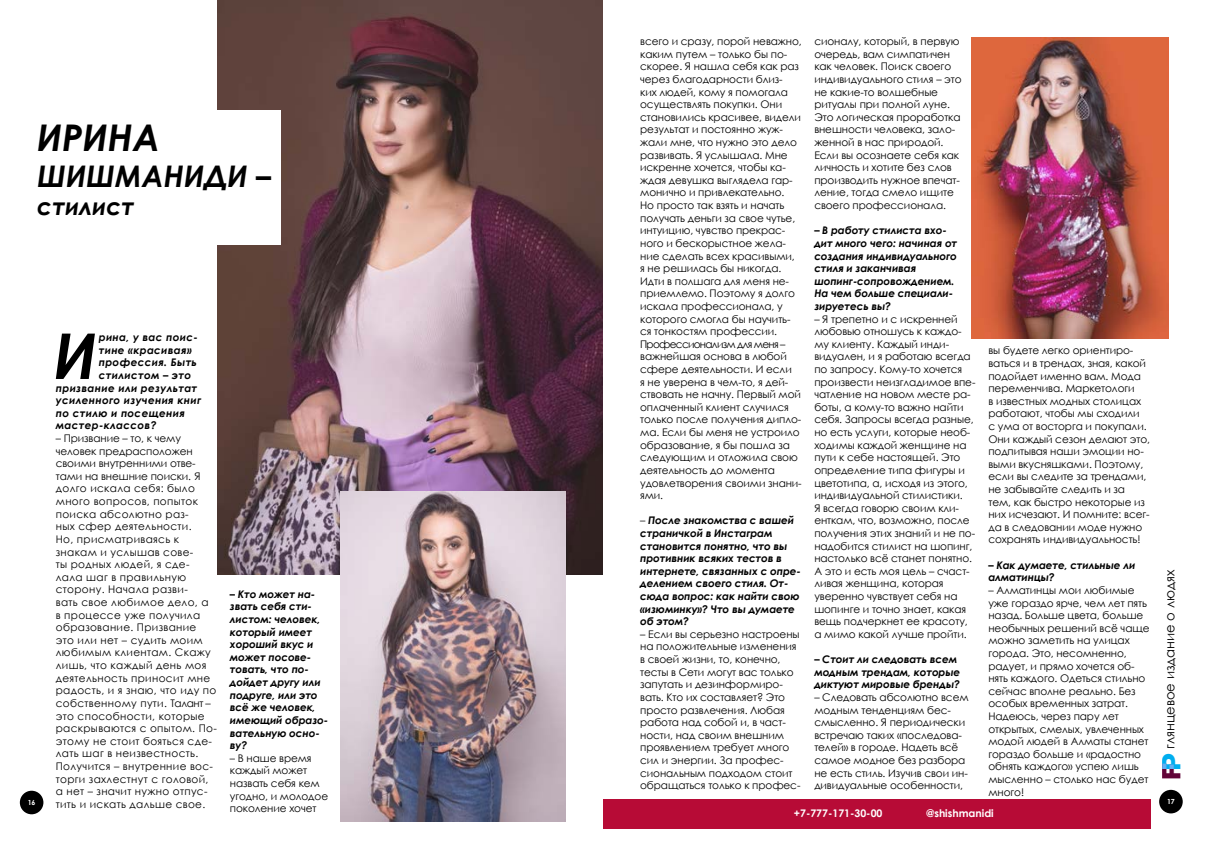
<style>
.page{position:relative;width:1206px;height:859px;background:#fff}
.page>*{position:absolute;margin:0;border:0;box-sizing:border-box;transform-origin:0 0}
.t1{font:italic 700 63.09px "Century Gothic";color:#000}
.t2{font:italic 700 36.75px "Century Gothic";color:#000}
.t3{font:italic 700 29.75px "Century Gothic";color:#000}
.t4{font:italic 700 23.62px "Century Gothic";color:#000}
.t5{font:13.12px "Century Gothic";color:#000}
.t6{font:10.5px/12.6px "Century Gothic";letter-spacing:-.01em;color:#000}
.t7{font:10.5px/12.6px "Century Gothic";letter-spacing:.03em;color:#000}
.t8{font:italic 700 10.5px/12.6px "Century Gothic";letter-spacing:-.01em;color:#000}
.t9{font:italic 700 10.5px "Century Gothic";letter-spacing:.03em;color:#000}
.t10{font:700 10.5px "Century Gothic";color:#fff}
.t11{font:700 7px "Century Gothic";color:#fff}
.s1{font-weight:400;font-style:normal}
.s2{font-family:"Gotham Pro";font-weight:900;font-size:26.25px;color:#620438}
.s3{font-family:"Gotham Pro";font-weight:900;font-size:26.25px;color:#00aeef}
</style>
<div class="page">
<div style="left:1159px;top:789px;width:23px;height:24px;background:#000;border-radius:50%"></div>
<div style="left:20px;top:790px;width:23px;height:24px;background:#000;border-radius:50%"></div>
<img style="left:217px;top:0;width:386px;height:574px">
<div style="left:0;top:110px;width:280px;height:134px;background:#fff"></div>
<div style="left:603px;top:799px;width:547px;height:29px;background:#b70b36"></div>
<img style="left:340px;top:491px;width:226px;height:330px">
<img style="left:971px;top:37px;width:197px;height:301px">
<p class="t6" style="left:640px;top:35px;width:163px">всего и сразу, порой неважно, каким путем – только бы по&shy;скорее. Я нашла себя как раз через благодарности близ&shy;ких людей, кому я помогала осуществлять покупки. Они становились красивее, видели результат и постоянно жуж&shy;жали мне, что нужно это дело развивать. Я услышала. Мне искренне хочется, чтобы ка&shy;ждая девушка выглядела гар&shy;монично и привлекательно.<br>Но просто так взять и начать получать деньги за свое чутье, интуицию, чувство прекрас&shy;ного и бескорыстное жела&shy;ние сделать всех красивыми, я не решилась бы никогда.<br>Идти в полшага для меня не&shy;приемлемо. Поэтому я долго искала профессионала, у которого смогла бы научить&shy;ся тонкостям профессии.<br>Профессионализм для меня – важнейшая основа в любой сфере деятельности. И если<br>я не уверена в чем-то, я дей&shy;ствовать не начну. Первый мой оплаченный клиент случился только после получения дипло&shy;ма. Если бы меня не устроило образование, я бы пошла за следующим и отложила свою деятельность до момента удовлетворения своими знани&shy;ями.</p>
<p class="t8" style="left:640px;top:513px;width:162px"><span class="s1">–</span> После знакомства с вашей страничкой в Инстаграм становится понятно, что вы противник всяких тестов в интернете, связанных с опре&shy;делением своего стиля. От&shy;сюда вопрос: как найти свою «изюминку»? Что вы думаете об этом?</p>
<p class="t6" style="left:640px;top:627px;width:162px">– Если вы серьезно настроены на положительные изменения в своей жизни, то, конечно, тесты в Сети могут вас только запутать и дезинформиро&shy;вать. Кто их составляет? Это просто развлечения. Любая работа над собой и, в част&shy;ности, над своим внешним проявлением требует много сил и энергии. За профес&shy;сиональным подходом стоит обращаться только к профес-</p>
<p class="t6" style="left:814px;top:35px;width:149px">сионалу, который, в первую очередь, вам симпатичен как человек. Поиск своего индивидуального стиля – это не какие-то волшебные ритуалы при полной луне.<br>Это логическая проработка внешности человека, зало&shy;женной в нас природой.<br>Если вы осознаете себя как личность и хотите без слов производить нужное впечат&shy;ление, тогда смело ищите своего профессионала.</p>
<p class="t8" style="left:814px;top:224px;width:144px">– В работу стилиста вхо&shy;дит много чего: начиная от создания индивидуального стиля и заканчивая шопинг-сопровождением.<br>На чем больше специали&shy;зируетесь вы?</p>
<p class="t6" style="left:814px;top:312px;width:163px">– Я трепетно и с искренней любовью отношусь к каждо&shy;му клиенту. Каждый инди&shy;видуален, и я работаю всегда по запросу. Кому-то хочется произвести неизгладимое впе&shy;чатление на новом месте ра&shy;боты, а кому-то важно найти себя. Запросы всегда разные, но есть услуги, которые необ&shy;ходимы каждой женщине на пути к себе настоящей. Это определение типа фигуры и цветотипа, а, исходя из этого, индивидуальной стилистики.<br>Я всегда говорю своим кли&shy;енткам, что, возможно, после получения этих знаний и не по&shy;надобится стилист на шопинг, настолько всё станет понятно.<br>А это и есть моя цель – счаст&shy;ливая женщина, которая уверенно чувствует себя на шопинге и точно знает, какая вещь подчеркнет ее красоту, а мимо какой лучше пройти.</p>
<p class="t8" style="left:814px;top:652px;width:147px">– Стоит ли следовать всем модным трендам, которые диктуют мировые бренды?</p>
<p class="t6" style="left:814px;top:690px;width:156px">– Следовать абсолютно всем модным тенденциям бес&shy;смысленно. Я периодически встречаю таких «последова&shy;телей» в городе. Надеть всё самое модное без разбора не есть стиль. Изучив свои ин&shy;дивидуальные особенности,</p>
<h2 class="t2" style="left:37px;top:110px;width:124px">ИРИНА</h2>
<h3 class="t3" style="left:37px;top:154px;width:235px">ШИШМАНИДИ –</h3>
<h3 class="t4" style="left:37px;top:189px;width:98px">стилист</h3>
<h1 class="t1" style="left:54px;top:308px;width:44px">И</h1>
<p class="t9" style="left:99px;top:329px;width:100px">рина, у вас поис-</p>
<p class="t6" style="left:988px;top:344px;width:163px">вы будете легко ориентиро&shy;ваться и в трендах, зная, какой подойдет именно вам. Мода переменчива. Маркетологи<br>в известных модных столицах работают, чтобы мы сходили<br>с ума от восторга и покупали.<br>Они каждый сезон делают это, подпитывая наши эмоции но&shy;выми вкусняшками. Поэтому, если вы следите за трендами, не забывайте следить и за тем, как быстро некоторые из них исчезают. И помните: всег&shy;да в следовании моде нужно сохранять индивидуальность!</p>
<p class="t8" style="left:988px;top:558px;width:148px">– Как думаете, стильные ли алматинцы?</p>
<p class="t6" style="left:988px;top:583px;width:163px">– Алматинцы мои любимые уже гораздо ярче, чем лет пять назад. Больше цвета, больше необычных решений всё чаще можно заметить на улицах города. Это, несомненно, радует, и прямо хочется об&shy;нять каждого. Одеться стильно сейчас вполне реально. Без особых временных затрат.<br>Надеюсь, через пару лет открытых, смелых, увлеченных модой людей в Алматы станет гораздо больше и «радостно обнять каждого» успею лишь мысленно – столько нас будет много!</p>
<p class="t9" style="left:99px;top:342px;width:95px">тине «красивая»</p>
<p class="t9" style="left:99px;top:354px;width:100px">профессия. Быть</p>
<p class="t9" style="left:99px;top:367px;width:94px">стилистом – это</p>
<p class="t9" style="left:56px;top:379px;width:143px">призвание или результат</p>
<p class="t9" style="left:56px;top:392px;width:147px">усиленного изучения книг</p>
<p class="t9" style="left:56px;top:405px;width:131px">по стилю и посещения</p>
<p class="t9" style="left:56px;top:417px;width:102px">мастер-классов?</p>
<p class="t7" style="left:56px;top:431px;width:163px">– Призвание – то, к чему человек предрасположен своими внутренними отве&shy;тами на внешние поиски. Я долго искала себя: было много вопросов, попыток поиска абсолютно раз-<br>ных сфер деятельности.<br>Но, присматриваясь к знакам и услышав сове-<br>ты родных людей, я сде&shy;лала шаг в правильную сторону. Начала разви-<br>вать свое любимое дело, а<br>в процессе уже получила образование. Призвание это или нет – судить моим любимым клиентам. Скажу лишь, что каждый день моя деятельность приносит мне радость, и я знаю, что иду по собственному пути. Талант – это способности, которые раскрываются с опытом. По&shy;этому не стоит бояться сде&shy;лать шаг в неизвестность.<br>Получится – внутренние вос&shy;торги захлестнут с головой, а нет – значит нужно отпус&shy;тить и искать дальше свое.</p>
<p class="t5" style="left:1160px;top:780px;width:212px;rotate:-90deg"><span class="s2">F</span><span class="s3">P</span> глянцевое издание о людях</p>
<p class="t8" style="left:230px;top:587px;width:100px">– Кто может на&shy;звать себя сти&shy;листом: человек, который имеет хороший вкус и может посове&shy;товать, что по&shy;дойдет другу или подруге, или это всё же человек, имеющий образо&shy;вательную осно&shy;ву?</p>
<p class="t6" style="left:230px;top:751px;width:100px">– В наше время каждый может назвать себя кем угодно, и молодое поколение хочет</p>
<p class="t11" style="left:28px;top:796px;width:9px">16</p>
<p class="t11" style="left:1166px;top:795px;width:9px">17</p>
<p class="t10" style="left:793px;top:804px;width:90px">+7-777-171-30-00</p>
<p class="t10" style="left:926px;top:804px;width:69px">@shishmanidi</p>
</div>
